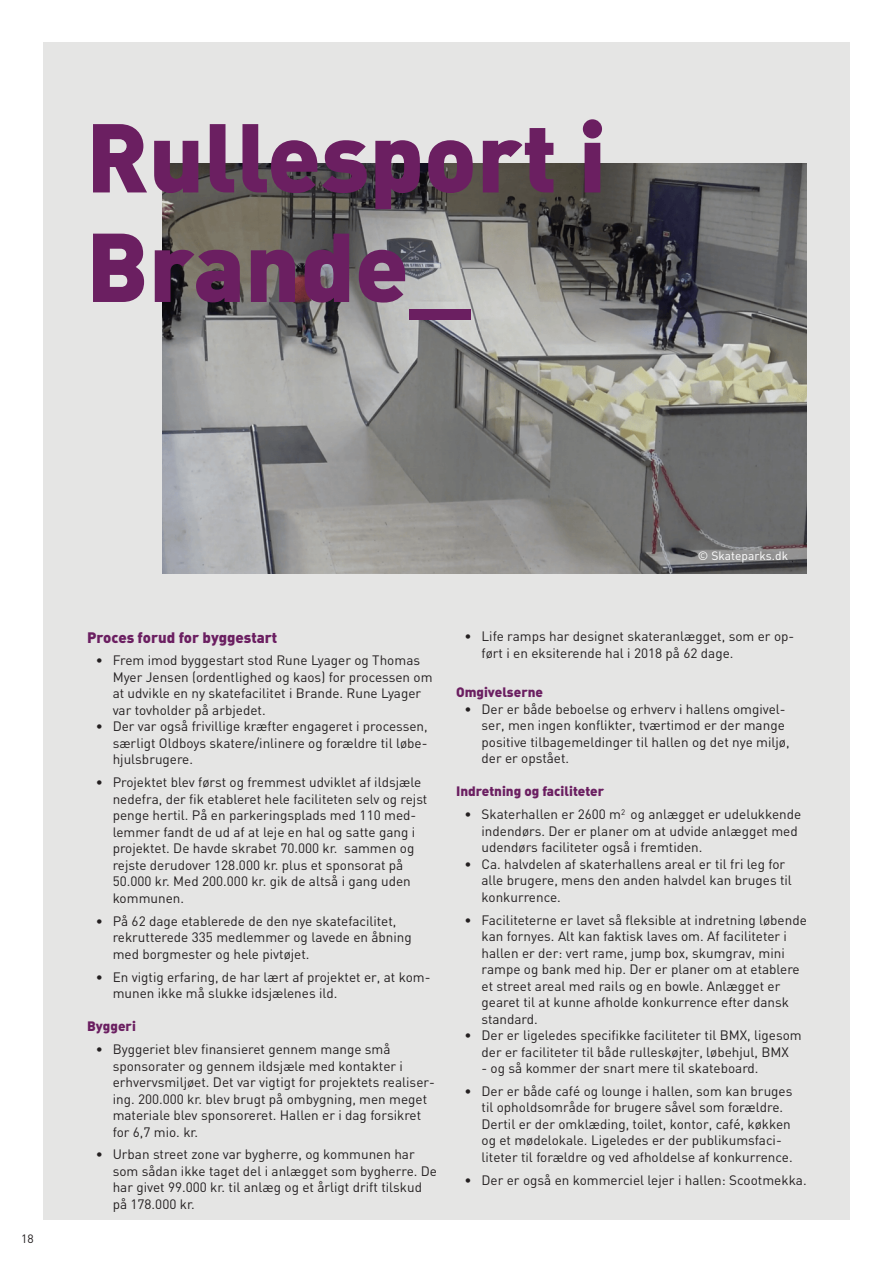
<style>
.page{position:relative;width:893px;height:1263px;background:#fff}
.page>*{position:absolute;margin:0;border:0;box-sizing:border-box;transform-origin:0 0}
.t1{font:96px/109.5px "DIN Black Alternate";color:#6b1f61}
.Lille_brødtekst{font:15px "DIN Black Alternate";color:#6b1f61}
.t2{font:13.5px/16.5px "DIN";color:#231f20}
.Lille_punktopstillin{font:13.5px "DIN Black Alternate";color:#6b1f61}
.Lille_brødtekst-2{font:13.5px "DIN Black Alternate";color:#6b1f61}
.t3{font:12px "DIN Regular Alternate";color:#fff}
.t4{font:12px "DIN";color:#231f20}
</style>
<div class="page">
<div style="left:43px;top:42px;width:807px;height:1177px;background:#e5e5e4"></div>
<img style="left:163px;top:164px;width:644px;height:409px">
<p class="t1" style="left:86px;top:100px;width:522px">Rullesport i<br>Brande_</p>
<p class="t4" style="left:21px;top:1231px;width:14px">18</p>
<p class="t3" style="left:698px;top:548px;width:92px">© Skateparks.dk</p>
<p class="Lille_brødtekst" style="left:87px;top:627px;width:192px">Proces forud for byggestart</p>
<p class="t2" style="left:113px;top:652px;width:321px;text-indent:-17px">• Frem imod byggestart stod Rune Lyager og Thomas Myer Jensen (ordentlighed og kaos) for processen om at udvikle en ny skatefacilitet i Brande. Rune Lyager var tovholder på arbjedet.</p>
<p class="t2" style="left:113px;top:718px;width:317px;text-indent:-17px">• Der var også frivillige kræfter engageret i processen, særligt Oldboys skatere/inlinere og forældre til løbe&shy;hjulsbrugere.</p>
<p class="t2" style="left:113px;top:774px;width:316px;text-indent:-17px">• Projektet blev først og fremmest udviklet af ildsjæle nedefra, der fik etableret hele faciliteten selv og rejst penge hertil. På en parkeringsplads med 110 med&shy;lemmer fandt de ud af at leje en hal og satte gang i projektet. De havde skrabet 70.000 kr. sammen og rejste derudover 128.000 kr. plus et sponsorat på 50.000 kr. Med 200.000 kr. gik de altså i gang uden kommunen.</p>
<p class="t2" style="left:113px;top:912px;width:301px;text-indent:-17px">• På 62 dage etablerede de den nye skatefacilitet, rekrutterede 335 medlemmer og lavede en åbning med borgmester og hele pivtøjet.</p>
<p class="t2" style="left:113px;top:968px;width:319px;text-indent:-17px">• En vigtig erfaring, de har lært af projektet er, at kom&shy;munen ikke må slukke idsjælenes ild.</p>
<p class="Lille_brødtekst-2" style="left:87px;top:1017px;width:50px">Byggeri</p>
<p class="t2" style="left:113px;top:1040px;width:324px;text-indent:-17px">• Byggeriet blev finansieret gennem mange små sponsorater og gennem ildsjæle med kontakter i erhvervsmiljøet. Det var vigtigt for projektets realiser&shy;ing. 200.000 kr. blev brugt på ombygning, men meget materiale blev sponsoreret. Hallen er i dag forsikret for 6,7 mio. kr.</p>
<p class="t2" style="left:113px;top:1146px;width:326px;text-indent:-17px">• Urban street zone var bygherre, og kommunen har som sådan ikke taget del i anlægget som bygherre. De har givet 99.000 kr. til anlæg og et årligt drift tilskud på 178.000 kr.</p>
<p class="t2" style="left:482px;top:628px;width:314px;text-indent:-17px">• Life ramps har designet skateranlægget, som er op&shy;ført i en eksiterende hal i 2018 på 62 dage.</p>
<p class="Lille_brødtekst-2" style="left:456px;top:683px;width:89px">Omgivelserne</p>
<p class="t2" style="left:482px;top:700px;width:310px;text-indent:-17px">• Der er både beboelse og erhverv i hallens omgivel&shy;ser, men ingen konflikter, tværtimod er der mange positive tilbagemeldinger til hallen og det nye miljø, der er opstået.</p>
<p class="Lille_punktopstillin" style="left:456px;top:782px;width:150px">Indretning og faciliteter</p>
<p class="t2" style="left:482px;top:806px;width:321px;text-indent:-17px">• Skaterhallen er 2600 m<sup>2</sup> og anlægget er udelukkende indendørs. Der er planer om at udvide anlægget med udendørs faciliteter også i fremtiden.</p>
<p class="t2" style="left:482px;top:855px;width:312px;text-indent:-17px">• Ca. halvdelen af skaterhallens areal er til fri leg for alle brugere, mens den anden halvdel kan bruges til konkurrence.</p>
<p class="t2" style="left:482px;top:911px;width:327px;text-indent:-17px">• Faciliteterne er lavet så fleksible at indretning løbende kan fornyes. Alt kan faktisk laves om. Af faciliteter i hallen er der: vert rame, jump box, skumgrav, mini rampe og bank med hip. Der er planer om at etablere et street areal med rails og en bowle. Anlægget er gearet til at kunne afholde konkurrence efter dansk standard.</p>
<p class="t2" style="left:464px;top:1026px;width:339px;text-align:center">• Der er ligeledes specifikke faciliteter til BMX, ligesom der er faciliteter til både rulleskøjter, løbehjul, BMX</p>
<p class="t2" style="left:482px;top:1059px;width:279px">- og så kommer der snart mere til skateboard.</p>
<p class="t2" style="left:482px;top:1082px;width:313px;text-indent:-17px">• Der er både café og lounge i hallen, som kan bruges til opholdsområde for brugere såvel som forældre.<br>Dertil er der omklæding, toilet, kontor, café, køkken og et mødelokale. Ligeledes er der publikumsfaci&shy;liteter til forældre og ved afholdelse af konkurrence.</p>
<p class="t2" style="left:464px;top:1171px;width:344px">• Der er også en kommerciel lejer i hallen: Scootmekka.</p>
</div>
